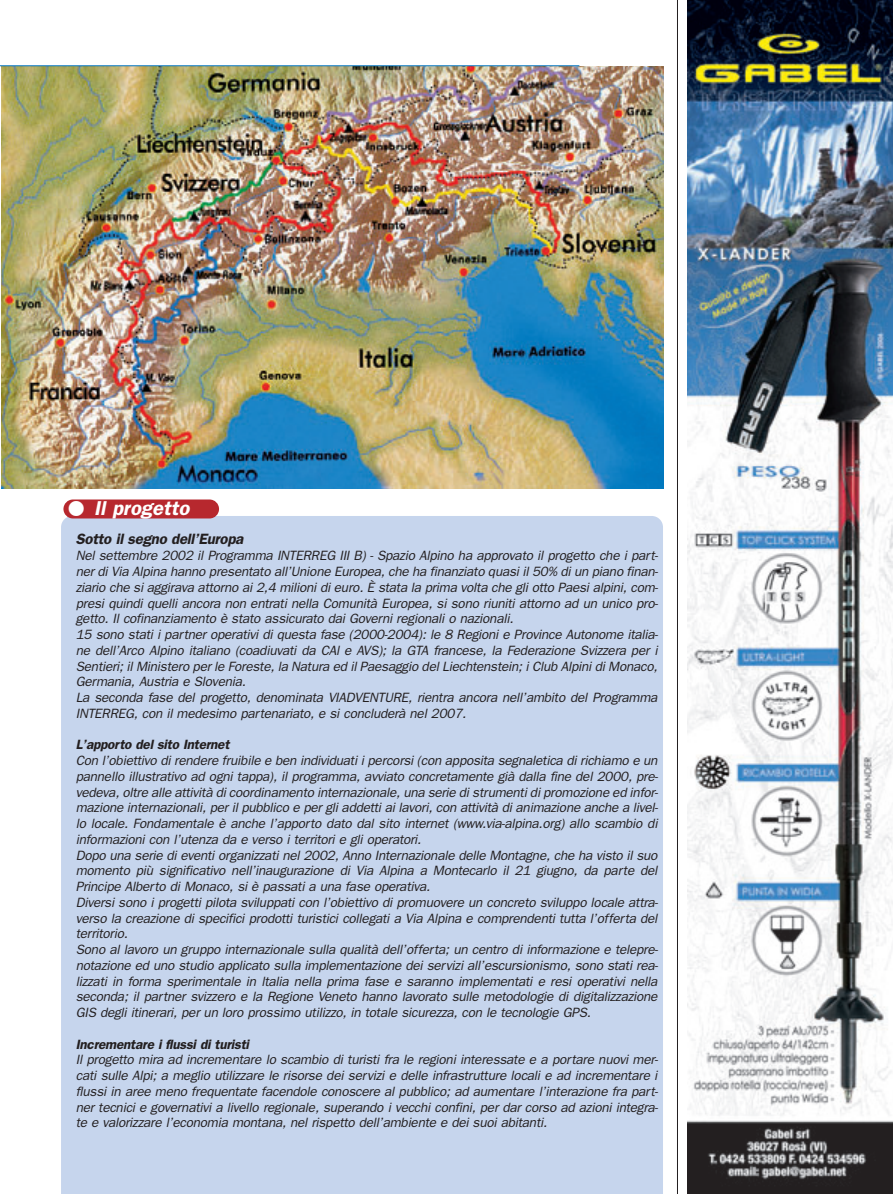
<style>
.page{position:relative;width:893px;height:1194px;background:#fff}
.page>*{position:absolute;margin:0;border:0;box-sizing:border-box;transform-origin:0 0}
.t1{font:italic 600 20.1px "Franklin Gothic";color:#fff}
.t2{font:italic 600 15px "Franklin Gothic";letter-spacing:-.02em;color:#231f20}
.t3{font:italic 13.5px/15.8px "Franklin Gothic";letter-spacing:-.02em;color:#231f20}
.s1{font-weight:600}
</style>
<div class="page">
<img style="left:0;top:0;width:892px;height:1194px">
<svg style="left:69px;top:501px;width:15px;height:15px"></svg>
<p class="t1" style="left:94px;top:502px;width:97px">Il progetto</p>
<p class="t2" style="left:76px;top:534px;width:169px">Sotto il segno dell’Europa</p>
<p class="t3" style="left:76px;top:549px;width:584px">Nel settembre 2002 il Programma INTERREG III B) - Spazio Alpino ha approvato il progetto che i part&shy;ner di Via Alpina hanno presentato all’Unione Europea, che ha finanziato quasi il 50% di un piano finan&shy;ziario che si aggirava attorno ai 2,4 milioni di euro. È stata la prima volta che gli otto Paesi alpini, com&shy;presi quindi quelli ancora non entrati nella Comunità Europea, si sono riuniti attorno ad un unico pro&shy;getto. Il cofinanziamento è stato assicurato dai Governi regionali o nazionali.<br>15 sono stati i partner operativi di questa fase (2000-2004): le 8 Regioni e Province Autonome italia&shy;ne dell’Arco Alpino italiano (coadiuvati da CAl e AVS); la GTA francese, la Federazione Svizzera per i Sentieri; il Ministero per le Foreste, la Natura ed il Paesaggio del Liechtenstein; i Club Alpini di Monaco, Germania, Austria e Slovenia.<br>La seconda fase del progetto, denominata VIADVENTURE, rientra ancora nell’ambito del Programma INTERREG, con il medesimo partenariato, e si concluderà nel 2007.</p>
<p class="t3" style="left:76px;top:738px;width:584px"><span class="s1">L’apporto del sito Internet<br></span>Con l’obiettivo di rendere fruibile e ben individuati i percorsi (con apposita segnaletica di richiamo e un pannello illustrativo ad ogni tappa), il programma, avviato concretamente già dalla fine del 2000, pre&shy;vedeva, oltre alle attività di coordinamento internazionale, una serie di strumenti di promozione ed infor&shy;mazione internazionali, per il pubblico e per gli addetti ai lavori, con attività di animazione anche a livel&shy;lo locale. Fondamentale è anche l’apporto dato dal sito internet (www.via-alpina.org) allo scambio di informazioni con l’utenza da e verso i territori e gli operatori.<br>Dopo una serie di eventi organizzati nel 2002, Anno Internazionale delle Montagne, che ha visto il suo momento più significativo nell’inaugurazione di Via Alpina a Montecarlo il 21 giugno, da parte del Principe Alberto di Monaco, si è passati a una fase operativa.<br>Diversi sono i progetti pilota sviluppati con l’obiettivo di promuovere un concreto sviluppo locale attra&shy;verso la creazione di specifici prodotti turistici collegati a Via Alpina e comprendenti tutta l’offerta del territorio.<br>Sono al lavoro un gruppo internazionale sulla qualità dell’offerta; un centro di informazione e telepre&shy;notazione ed uno studio applicato sulla implementazione dei servizi all’escursionismo, sono stati rea&shy;lizzati in forma sperimentale in ltalia nella prima fase e saranno implementati e resi operativi nella seconda; il partner svizzero e la Regione Veneto hanno lavorato sulle metodologie di digitalizzazione GIS degli itinerari, per un loro prossimo utilizzo, in totale sicurezza, con le tecnologie GPS.</p>
<p class="t3" style="left:76px;top:1037px;width:584px"><span class="s1">Incrementare i flussi di turisti<br></span>Il progetto mira ad incrementare lo scambio di turisti fra le regioni interessate e a portare nuovi mer&shy;cati sulle Alpi; a meglio utilizzare le risorse dei servizi e delle infrastrutture locali e ad incrementare i flussi in aree meno frequentate facendole conoscere al pubblico; ad aumentare l’interazione fra part&shy;ner tecnici e governativi a livello regionale, superando i vecchi confini, per dar corso ad azioni integra&shy;te e valorizzare l’economia montana, nel rispetto dell’ambiente e dei suoi abitanti.</p>
</div>
